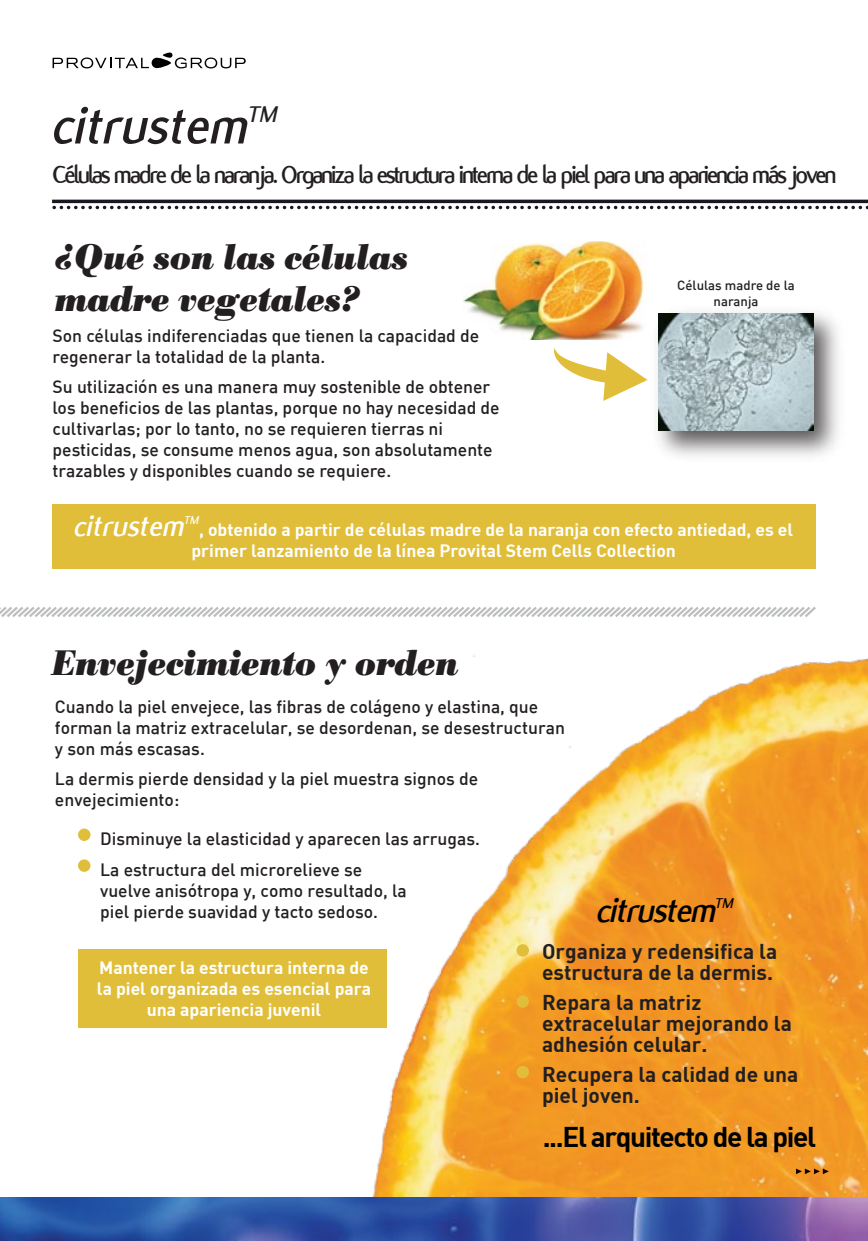
<style>
.page{position:relative;width:868px;height:1241px;background:#fff}
.page>*{position:absolute;margin:0;border:0;box-sizing:border-box;transform-origin:0 0}
.t1{font:italic 700 56px "Flux";color:#231f20}
.t2{font:italic 700 36.75px "Flux";letter-spacing:-.03em;color:#000}
.t3{font:35px/42px "Bodoni BE Bold Italic Os F";color:#231f20}
.t4{font:italic 700 31.5px "Flux";color:#fff}
.t5{font:700 28px "DIN";letter-spacing:-.05em;color:#000}
.t6{font:700 26.25px "Flux";letter-spacing:-.09em;color:#231f20}
.t7{font:italic 700 24.5px "Flux";color:#231f20}
.t8{font:700 21px/21px "DIN";color:#231f20}
.t9{font:500 17.5px/21px "DIN";color:#231f20}
.t10{font:700 17.5px/21px "DIN";color:#fff}
.t11{font:italic 700 15.22px "Flux";color:#000}
.t12{font:500 13.12px/15.8px "DIN";color:#231f20;text-align:center}
.t13{font:italic 700 12.25px "Flux";color:#fff}
</style>
<div class="page">
<img style="left:463px;top:242px;width:181px;height:98px">
<img style="left:365px;top:655px;width:502px;height:542px">
<img style="left:0;top:1197px;width:867px;height:43px">
<svg style="left:54px;top:206px;width:813px;height:3px"></svg>
<svg style="left:52px;top:199px;width:815px;height:4px;background:#3d3b44"></svg>
<svg style="left:53px;top:52px;width:192px;height:16px"></svg>
<img style="left:630px;top:292px;width:209px;height:164px">
<img style="left:658px;top:313px;width:155px;height:117px">
<div style="left:52px;top:504px;width:764px;height:65px;background:#e1be39"></div>
<div style="left:78px;top:828px;width:12px;height:12px;background:#e1be39;border-radius:50%"></div>
<div style="left:78px;top:859px;width:12px;height:12px;background:#e1be39;border-radius:50%"></div>
<div style="left:79px;top:948px;width:308px;height:79px;background:#e1be39"></div>
<svg style="left:0;top:607px;width:816px;height:10px"></svg>
<div style="left:516px;top:944px;width:12px;height:12px;background:#e1be39;border-radius:50%"></div>
<div style="left:516px;top:995px;width:12px;height:12px;background:#e1be39;border-radius:50%"></div>
<div style="left:516px;top:1065px;width:12px;height:13px;background:#e1be39;border-radius:50%"></div>
<svg style="left:554px;top:348px;width:93px;height:53px"></svg>
<svg style="left:795px;top:1168px;width:33px;height:5px"></svg>
<p class="t1" style="left:53px;top:94px;width:198px">citrustem</p>
<p class="t7" style="left:249px;top:101px;width:30px">TM</p>
<p class="t6" style="left:53px;top:160px;width:785px">Células madre de la naranja. Organiza la estructura interna de la piel para una apariencia más joven</p>
<p class="t3" style="left:54px;top:236px;width:354px">¿Qué son las células madre vegetales?</p>
<p class="t9" style="left:52px;top:325px;width:428px">Son células indiferenciadas que tienen la capacidad de regenerar la totalidad de la planta.</p>
<p class="t9" style="left:52px;top:376px;width:448px">Su utilización es una manera muy sostenible de obtener los beneficios de las plantas, porque no hay necesidad de cultivarlas; por lo tanto, no se requieren tierras ni pesticidas, se consume menos agua, son absolutamente trazables y disponibles cuando se requiere.</p>
<p class="t4" style="left:74px;top:508px;width:112px">citrustem</p>
<p class="t13" style="left:185px;top:513px;width:16px">TM</p>
<p class="t12" style="left:677px;top:277px;width:119px">Células madre de la naranja</p>
<p class="t10" style="left:191px;top:518px;width:603px;text-indent:8px">, obtenido a partir de células madre de la naranja con efecto antiedad, es el primer lanzamiento de la línea Provital Stem Cells Collection</p>
<p class="t3" style="left:52px;top:642px;width:407px">Envejecimiento y orden</p>
<p class="t9" style="left:55px;top:696px;width:511px">Cuando la piel envejece, las fibras de colágeno y elastina, que forman la matriz extracelular, se desordenan, se desestructuran y son más escasas.</p>
<p class="t9" style="left:55px;top:767px;width:424px">La dermis pierde densidad y la piel muestra signos de envejecimiento:</p>
<p class="t9" style="left:100px;top:827px;width:381px">Disminuye la elasticidad y aparecen las arrugas.</p>
<p class="t9" style="left:100px;top:858px;width:308px">La estructura del microrelieve se vuelve anisótropa y, como resultado, la piel pierde suavidad y tacto sedoso.</p>
<p class="t10" style="left:97px;top:956px;width:275px;text-align:center">Mantener la estructura interna de la piel organizada es esencial para una apariencia juvenil</p>
<p class="t2" style="left:596px;top:889px;width:122px">citrustem</p>
<p class="t11" style="left:715px;top:894px;width:19px">TM</p>
<p class="t8" style="left:542px;top:939px;width:236px">Organiza y redensifica la estructura de la dermis.</p>
<p class="t8" style="left:542px;top:990px;width:251px">Repara la matriz extracelular mejorando la adhesión celular.</p>
<p class="t8" style="left:542px;top:1062px;width:258px">Recupera la calidad de una piel joven.</p>
<p class="t5" style="left:542px;top:1118px;width:275px">...El arquitecto de la piel</p>
</div>
